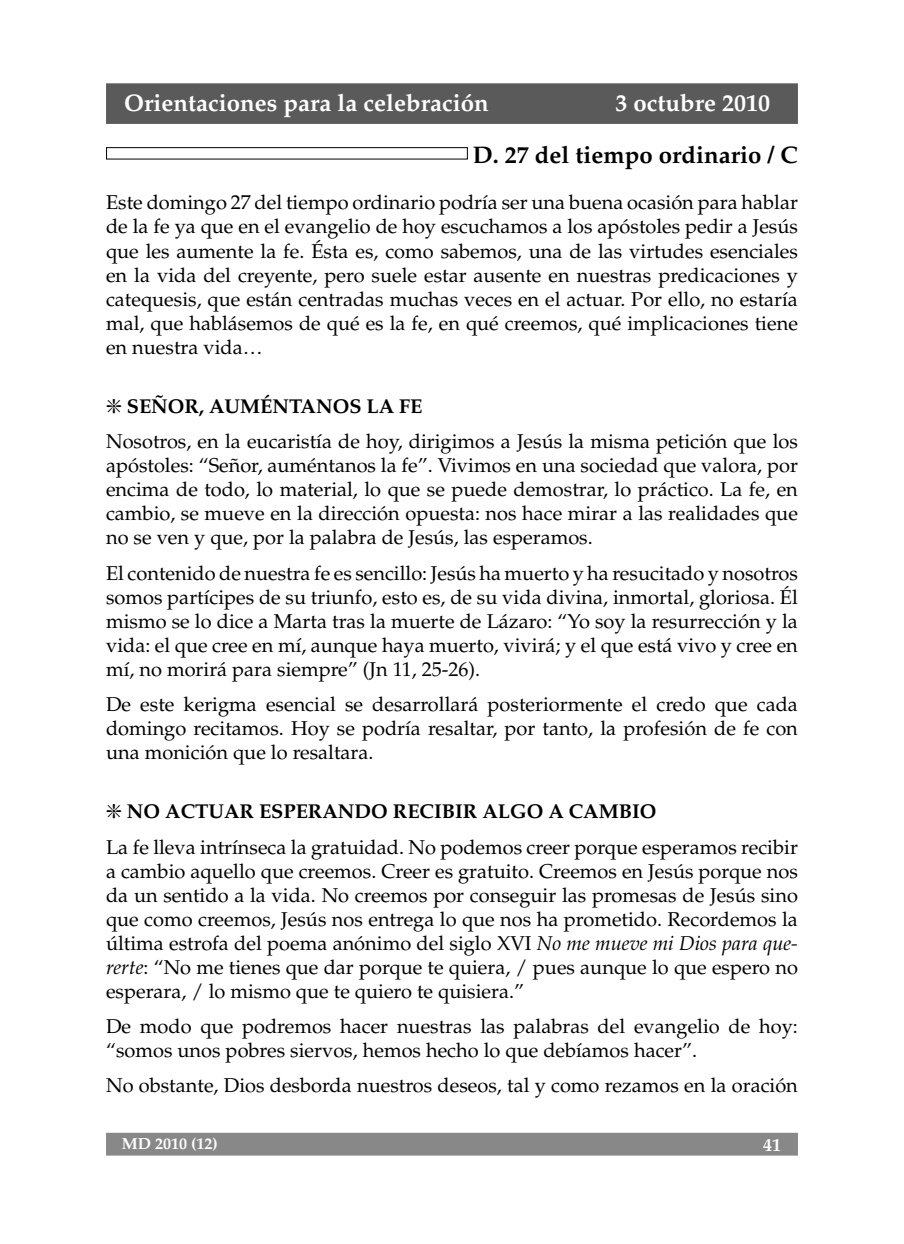
<style>
.page{position:relative;width:904px;height:1244px;background:#fff}
.page>*{position:absolute;margin:0;border:0;box-sizing:border-box;transform-origin:0 0}
.t1{font:700 24px "Palatino LT Std";color:#fff}
.t2{font:700 24px "Palatino LT Std";color:#000}
.t3{font:20px/24px "Palatino LT Std";color:#000;text-align:justify}
.t4{font:700 18px "Palatino LT Std";color:#fff}
.t5{font:700 16px "Palatino LT Std";color:#fff}
.s1{font-weight:700}
.s2{font-style:italic}
</style>
<div class="page">
<div style="left:107px;top:1134px;width:690px;height:20px;background:#888"></div>
<div style="left:106px;top:1133px;width:692px;height:22px;border:2px solid #888"></div>
<div style="left:107px;top:84px;width:690px;height:39px;background:#5a5a5a"></div>
<div style="left:106px;top:83px;width:692px;height:41px;border:2px solid #5a5a5a"></div>
<div style="left:106px;top:147px;width:362px;height:13px;border:1px solid #000"></div>
<p class="t1" style="left:124px;top:94px;width:366px">Orientaciones para la celebración</p>
<p class="t1" style="left:615px;top:94px;width:156px">3 octubre 2010</p>
<p class="t2" style="left:473px;top:146px;width:327px">D. 27 del tiempo ordinario / C</p>
<p class="t3" style="left:106px;top:193px;width:693px">Este domingo 27 del tiempo ordinario podría ser una buena ocasión para hablar de la fe ya que en el evangelio de hoy escuchamos a los apóstoles pedir a Jesús que les aumente la fe. Ésta es, como sabemos, una de las virtudes esenciales en la vida del creyente, pero suele estar ausente en nuestras predicaciones y catequesis, que están centradas muchas veces en el actuar. Por ello, no estaría mal, que hablásemos de qué es la fe, en qué creemos, qué implicaciones tiene en nuestra vida…</p>
<p class="t3" style="left:106px;top:391px;width:693px;line-height:35.4px">❇ <span class="s1">SEÑOR, AUMÉNTANOS LA FE<br></span>Nosotros, en la eucaristía de hoy, dirigimos a Jesús la misma petición que los</p>
<p class="t3" style="left:106px;top:456px;width:693px">apóstoles: “Señor, auméntanos la fe”. Vivimos en una sociedad que valora, por encima de todo, lo material, lo que se puede demostrar, lo práctico. La fe, en cambio, se mueve en la dirección opuesta: nos hace mirar a las realidades que no se ven y que, por la palabra de Jesús, las esperamos.</p>
<p class="t3" style="left:106px;top:563px;width:693px">El contenido de nuestra fe es sencillo: Jesús ha muerto y ha resucitado y nosotros somos partícipes de su triunfo, esto es, de su vida divina, inmortal, gloriosa. Él mismo se lo dice a Marta tras la muerte de Lázaro: “Yo soy la resurrección y la vida: el que cree en mí, aunque haya muerto, vivirá; y el que está vivo y cree en mí, no morirá para siempre” (Jn 11, 25-26).</p>
<p class="t3" style="left:106px;top:695px;width:693px">De este kerigma esencial se desarrollará posteriormente el credo que cada domingo recitamos. Hoy se podría resaltar, por tanto, la profesión de fe con una monición que lo resaltara.</p>
<p class="t3" style="left:106px;top:796px;width:693px;line-height:35.4px">❇ <span class="s1">NO ACTUAR ESPERANDO RECIBIR ALGO A CAMBIO<br></span>La fe lleva intrínseca la gratuidad. No podemos creer porque esperamos recibir</p>
<p class="t3" style="left:106px;top:861px;width:693px">a cambio aquello que creemos. Creer es gratuito. Creemos en Jesús porque nos da un sentido a la vida. No creemos por conseguir las promesas de Jesús sino que como creemos, Jesús nos entrega lo que nos ha prometido. Recordemos la última estrofa del poema anónimo del siglo XVI <span class="s2">No me mueve mi Dios para que&shy;rerte</span>: “No me tienes que dar porque te quiera, / pues aunque lo que espero no esperara, / lo mismo que te quiero te quisiera.”</p>
<p class="t3" style="left:106px;top:1017px;width:693px">De modo que podremos hacer nuestras las palabras del evangelio de hoy: “somos unos pobres siervos, hemos hecho lo que debíamos hacer”.</p>
<p class="t3" style="left:106px;top:1076px;width:693px">No obstante, Dios desborda nuestros deseos, tal y como rezamos en la oración</p>
<p class="t5" style="left:122px;top:1137px;width:97px">MD 2010 (12)</p>
<p class="t4" style="left:763px;top:1138px;width:19px">41</p>
</div>
